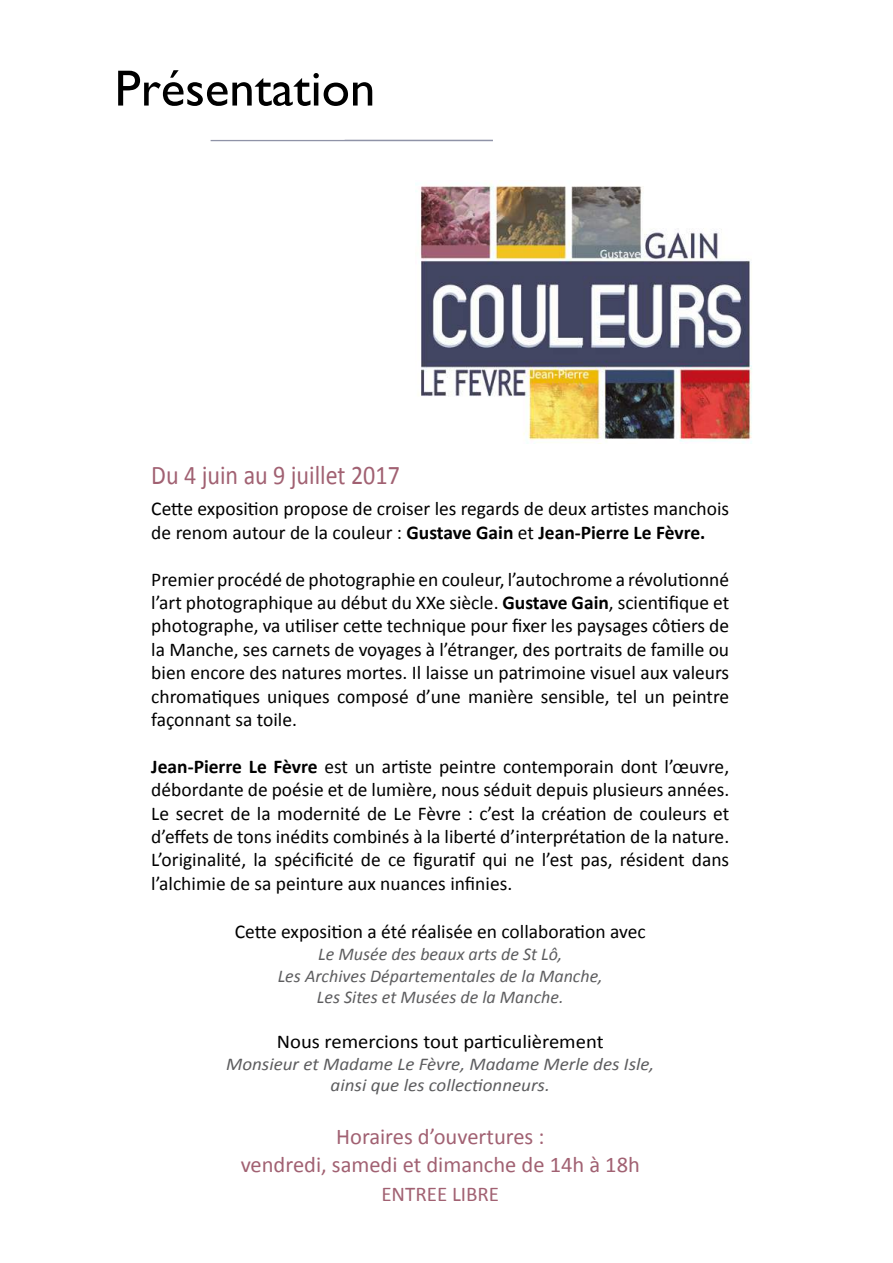
<style>
.page{position:relative;width:893px;height:1263px;background:#fff}
.page>*{position:absolute;margin:0;border:0;box-sizing:border-box;transform-origin:0 0}
.t1{font:51px "Gill Sans";color:#000}
.t2{font:27px "Calibri";color:#a16172;scale:.89 1}
.t3{font:22.5px/28.8px "Calibri";color:#a16172;text-align:center}
.t4{font:21px "Calibri";color:#a16172}
.t5{font:19.5px/23.4px "Calibri";color:#000;text-align:justify}
.t6{font:19.5px "Calibri";color:#000;scale:1.06 1}
.t7{font:italic 18px/21.6px "Calibri";color:#5d5d5f;text-align:center}
.t8{font:italic 18px/21.6px "Calibri";color:#5d5d5f;text-align:center;scale:1.06 1}
.s1{font-weight:700}
</style>
<div class="page">
<img style="left:420px;top:184px;width:332px;height:260px">
<hr style="left:211px;top:140px;width:282px;height:1px;background:#8f93a7">
<h1 class="t1" style="left:115px;top:59px;width:262px">Présentation</h1>
<h2 class="t2" style="left:151px;top:458px;width:281px">Du 4 juin au 9 juillet 2017</h2>
<p class="t5" style="left:151px;top:497px;width:579px">Cette exposition propose de croiser les regards de deux artistes manchois de renom autour de la couleur : <span class="s1">Gustave Gain</span> et <span class="s1">Jean-Pierre Le Fèvre.</span></p>
<p class="t5" style="left:151px;top:567px;width:579px">Premier procédé de photographie en couleur, l’autochrome a révolutionné l’art photographique au début du XXe siècle. <span class="s1">Gustave Gain</span>, scientifique et photographe, va utiliser cette technique pour fixer les paysages côtiers de la Manche, ses carnets de voyages à l’étranger, des portraits de famille ou bien encore des natures mortes. Il laisse un patrimoine visuel aux valeurs chromatiques uniques composé d’une manière sensible, tel un peintre façonnant sa toile.</p>
<p class="t5" style="left:151px;top:755px;width:579px"><span class="s1">Jean-Pierre Le Fèvre</span> est un artiste peintre contemporain dont l’œuvre, débordante de poésie et de lumière, nous séduit depuis plusieurs années.<br>Le secret de la modernité de Le Fèvre : c’est la création de couleurs et d’effets de tons inédits combinés à la liberté d’interprétation de la nature.<br>L’originalité, la spécificité de ce figuratif qui ne l’est pas, résident dans l’alchimie de sa peinture aux nuances infinies.</p>
<p class="t5" style="left:235px;top:920px;width:412px">Cette exposition a été réalisée en collaboration avec</p>
<p class="t7" style="left:278px;top:942px;width:327px">Le Musée des beaux arts de St Lô,<br>Les Archives Départementales de la Manche,<br>Les Sites et Musées de la Manche.</p>
<p class="t6" style="left:277px;top:1029px;width:310px">Nous remercions tout particulièrement</p>
<p class="t8" style="left:226px;top:1052px;width:405px">Monsieur et Madame Le Fèvre, Madame Merle des Isle, ainsi que les collectionneurs.</p>
<p class="t3" style="left:241px;top:1122px;width:401px">Horaires d’ouvertures :<br>vendredi, samedi et dimanche de 14h à 18h</p>
<p class="t4" style="left:381px;top:1181px;width:119px">ENTREE LIBRE</p>
</div>
